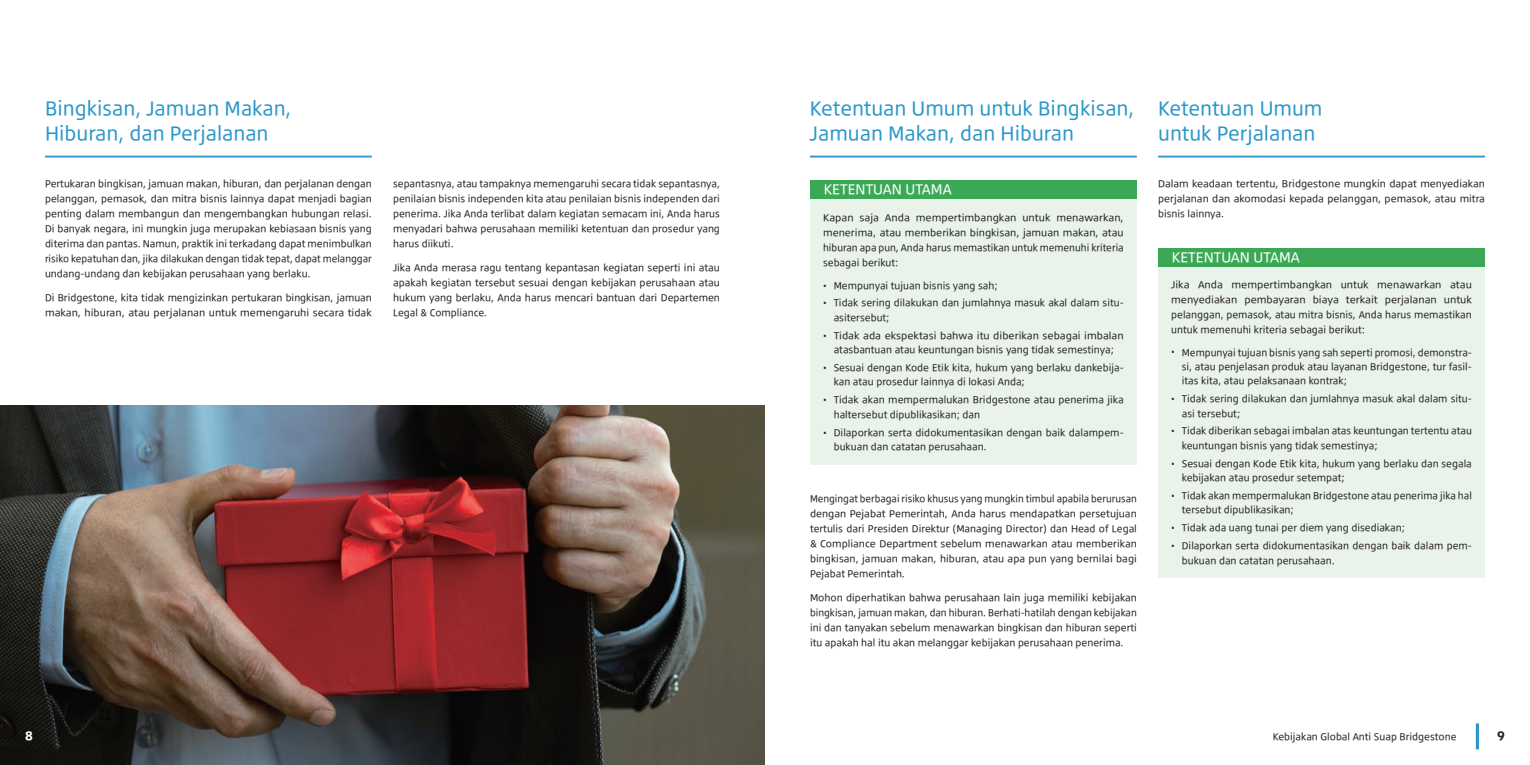
<style>
.page{position:relative;width:1530px;height:765px;background:#fff}
.page>*{position:absolute;margin:0;border:0;box-sizing:border-box;transform-origin:0 0}
.t1{font:17.5px/25px "Bridgestone Type TP";color:#2b97c9}
.t2{font:12.5px "Bridgestone Type TP";color:#fff}
.t3{font:700 11.25px "Bridgestone Type TP";color:#fff}
.t4{font:700 11.25px "Bridgestone Type TP";color:#231f20}
.t5{font:8.75px/15px "Bridgestone Type TP";color:#231f20}
.t6{font:8.75px/15px "Bridgestone Type TP";color:#231f20;text-align:justify;scale:1.05 1}
.t7{font:8.75px/15px "Bridgestone Type TP";color:#231f20;text-align:justify;scale:.96 1}
</style>
<div class="page">
<hr style="left:45px;top:156px;width:327px;height:2px;background:#2b97c9">
<hr style="left:810px;top:156px;width:327px;height:2px;background:#2b97c9">
<hr style="left:1158px;top:156px;width:327px;height:2px;background:#2b97c9">
<div style="left:810px;top:199px;width:327px;height:266px;background:#eaf3e9"></div>
<div style="left:810px;top:180px;width:327px;height:19px;background:#3ba856"></div>
<div style="left:1158px;top:266px;width:327px;height:312px;background:#eaf3e9"></div>
<div style="left:1158px;top:248px;width:327px;height:18px;background:#3ba856"></div>
<hr style="left:1476px;top:723px;width:3px;height:26px;background:#2b97c9">
<img style="left:0;top:405px;width:765px;height:360px">
<h1 class="t1" style="left:45px;top:95px;width:248px">Bingkisan, Jamuan Makan,<br>Hiburan, dan Perjalanan</h1>
<h1 class="t1" style="left:810px;top:95px;width:326px">Ketentuan Umum untuk Bingkisan,<br>Jamuan Makan, dan Hiburan</h1>
<h1 class="t1" style="left:1158px;top:95px;width:166px">Ketentuan Umum untuk Perjalanan</h1>
<p class="t5" style="left:45px;top:176px;width:328px;text-align:justify">Pertukaran bingkisan, jamuan makan, hiburan, dan perjalanan dengan pelanggan, pemasok, dan mitra bisnis lainnya dapat menjadi bagian penting dalam membangun dan mengembangkan hubungan relasi.<br>Di banyak negara, ini mungkin juga merupakan kebiasaan bisnis yang diterima dan pantas. Namun, praktik ini terkadang dapat menimbulkan risiko kepatuhan dan, jika dilakukan dengan tidak tepat, dapat melanggar undang-undang dan kebijakan perusahaan yang berlaku.</p>
<p class="t5" style="left:45px;top:289px;width:328px">Di Bridgestone, kita tidak mengizinkan pertukaran bingkisan, jamuan makan, hiburan, atau perjalanan untuk memengaruhi secara tidak</p>
<p class="t5" style="left:393px;top:176px;width:328px;text-align:justify">sepantasnya, atau tampaknya memengaruhi secara tidak sepantasnya, penilaian bisnis independen kita atau penilaian bisnis independen dari penerima. Jika Anda terlibat dalam kegiatan semacam ini, Anda harus menyadari bahwa perusahaan memiliki ketentuan dan prosedur yang harus diikuti.</p>
<p class="t5" style="left:393px;top:259px;width:328px;text-align:justify">Jika Anda merasa ragu tentang kepantasan kegiatan seperti ini atau apakah kegiatan tersebut sesuai dengan kebijakan perusahaan atau hukum yang berlaku, Anda harus mencari bantuan dari Departemen Legal &amp; Compliance.</p>
<p class="t5" style="left:1158px;top:176px;width:328px;text-align:justify">Dalam keadaan tertentu, Bridgestone mungkin dapat menyediakan perjalanan dan akomodasi kepada pelanggan, pemasok, atau mitra bisnis lainnya.</p>
<h2 class="t2" style="left:824px;top:179px;width:129px">KETENTUAN UTAMA</h2>
<p class="t6" style="left:823px;top:209px;width:288px">Kapan saja Anda mempertimbangkan untuk menawarkan, menerima, atau memberikan bingkisan, jamuan makan, atau hiburan apa pun, Anda harus memastikan untuk memenuhi kriteria sebagai berikut:</p>
<p class="t5" style="left:823px;top:277px;width:176px">• Mempunyai tujuan bisnis yang sah;</p>
<p class="t5" style="left:834px;top:295px;width:292px;line-height:14.4px;text-indent:-11px">• Tidak sering dilakukan dan jumlahnya masuk akal dalam situ&shy;asitersebut;</p>
<p class="t5" style="left:823px;top:328px;width:302px;line-height:14.4px;text-align:center">• Tidak ada ekspektasi bahwa itu diberikan sebagai imbalan atasbantuan atau keuntungan bisnis yang tidak semestinya;</p>
<p class="t5" style="left:834px;top:360px;width:292px;line-height:14.4px;text-indent:-11px">• Sesuai dengan Kode Etik kita, hukum yang berlaku dankebija&shy;kan atau prosedur lainnya di lokasi Anda;</p>
<p class="t5" style="left:834px;top:392px;width:292px;line-height:14.4px;text-indent:-11px">• Tidak akan mempermalukan Bridgestone atau penerima jika haltersebut dipublikasikan; dan</p>
<p class="t5" style="left:834px;top:424px;width:292px;line-height:14.4px;text-indent:-11px">• Dilaporkan serta didokumentasikan dengan baik dalampem&shy;bukuan dan catatan perusahaan.</p>
<h2 class="t2" style="left:1172px;top:246px;width:129px">KETENTUAN UTAMA</h2>
<p class="t6" style="left:1171px;top:276px;width:288px">Jika Anda mempertimbangkan untuk menawarkan atau menyediakan pembayaran biaya terkait perjalanan untuk pelanggan, pemasok, atau mitra bisnis, Anda harus memastikan untuk memenuhi kriteria sebagai berikut:</p>
<p class="t5" style="left:1182px;top:344px;width:292px;line-height:14.4px;text-align:justify;text-indent:-11px">• Mempunyai tujuan bisnis yang sah seperti promosi, demonstra&shy;si, atau penjelasan produk atau layanan Bridgestone, tur fasil&shy;itas kita, atau pelaksanaan kontrak;</p>
<p class="t5" style="left:1182px;top:391px;width:292px;line-height:14.4px;text-indent:-11px">• Tidak sering dilakukan dan jumlahnya masuk akal dalam situ&shy;asi tersebut;</p>
<p class="t5" style="left:1182px;top:423px;width:292px;line-height:14.4px;text-indent:-11px">• Tidak diberikan sebagai imbalan atas keuntungan tertentu atau keuntungan bisnis yang tidak semestinya;</p>
<p class="t5" style="left:1182px;top:456px;width:292px;line-height:14.4px;text-indent:-11px">• Sesuai dengan Kode Etik kita, hukum yang berlaku dan segala kebijakan atau prosedur setempat;</p>
<p class="t5" style="left:1182px;top:488px;width:292px;line-height:14.4px;text-indent:-11px">• Tidak akan mempermalukan Bridgestone atau penerima jika hal tersebut dipublikasikan;</p>
<p class="t5" style="left:1171px;top:520px;width:235px">• Tidak ada uang tunai per diem yang disediakan;</p>
<p class="t5" style="left:1182px;top:538px;width:292px;line-height:14.4px;text-indent:-11px">• Dilaporkan serta didokumentasikan dengan baik dalam pem&shy;bukuan dan catatan perusahaan.</p>
<p class="t7" style="left:810px;top:491px;width:342px">Mengingat berbagai risiko khusus yang mungkin timbul apabila berurusan dengan Pejabat Pemerintah, Anda harus mendapatkan persetujuan tertulis dari Presiden Direktur (Managing Director) dan Head of Legal &amp; Compliance Department sebelum menawarkan atau memberikan bingkisan, jamuan makan, hiburan, atau apa pun yang bernilai bagi Pejabat Pemerintah.</p>
<p class="t5" style="left:810px;top:589px;width:328px;text-align:justify">Mohon diperhatikan bahwa perusahaan lain juga memiliki kebijakan bingkisan, jamuan makan, dan hiburan. Berhati-hatilah dengan kebijakan ini dan tanyakan sebelum menawarkan bingkisan dan hiburan seperti itu apakah hal itu akan melanggar kebijakan perusahaan penerima.</p>
<p class="t3" style="left:25px;top:727px;width:9px">8</p>
<p class="t5" style="left:1273px;top:728px;width:185px">Kebijakan Global Anti Suap Bridgestone</p>
<p class="t4" style="left:1497px;top:727px;width:9px">9</p>
</div>
